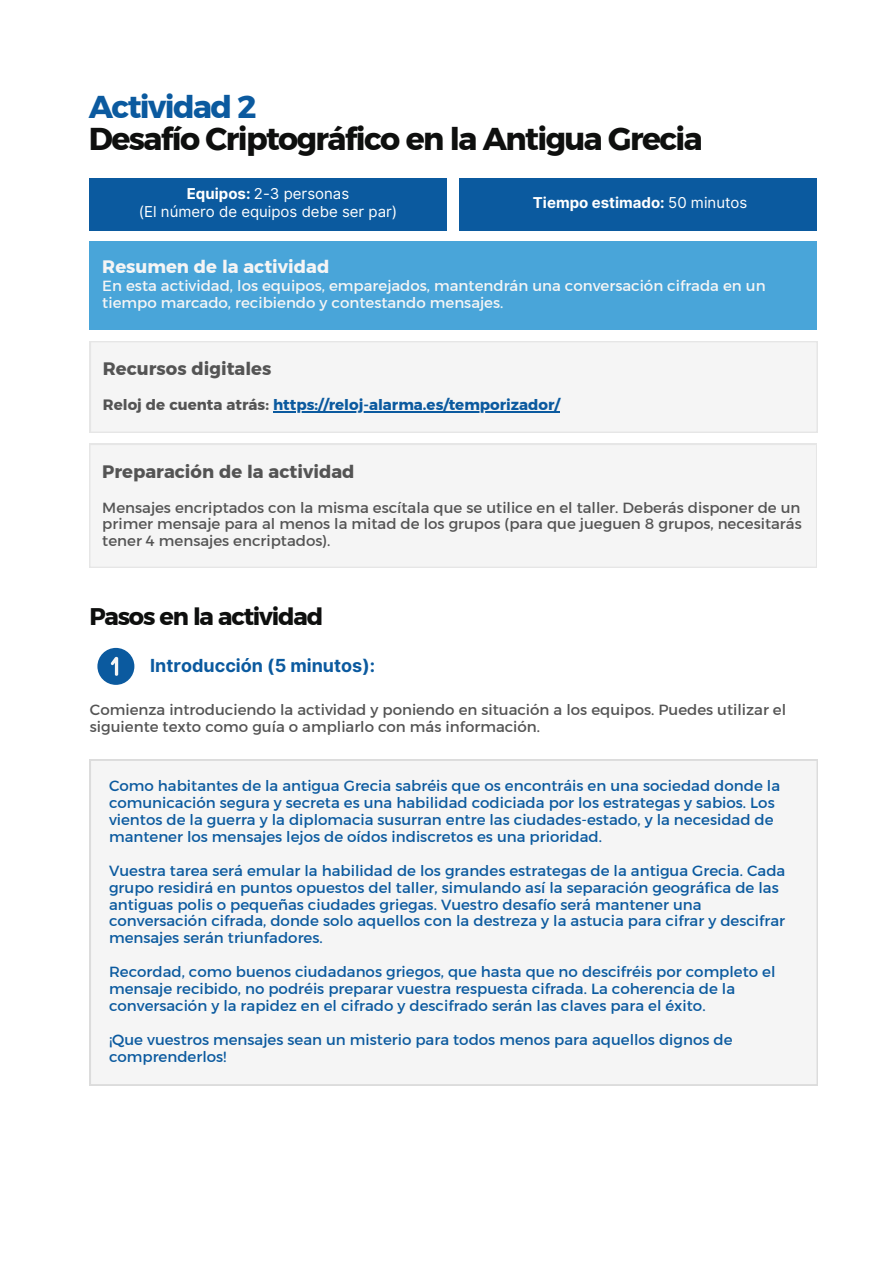
<style>
.page{position:relative;width:893px;height:1264px;background:#fff}
.page>*{position:absolute;margin:0;border:0;box-sizing:border-box;transform-origin:0 0}
.t1{font:31.5px "Kief Montaser Bold";letter-spacing:-.05em;color:#0e0f0e}
.t2{font:31.5px "Kief Montaser Bold";letter-spacing:-.05em;color:#0b5a9f}
.t3{font:24px "Kief Montaser Bold";letter-spacing:-.05em;color:#0e0f0e}
.t4{font:18px "Kief Montaser Bold";color:#545454}
.t5{font:700 18px "Inter";color:#0b5a9f}
.t6{font:18px "Kief Montaser Bold";color:#f5f5f5}
.t7{font:15px/16.8px "Kief Montaser Regular";color:#0b5a9f}
.t8{font:15px/16.8px "Kief Montaser Regular";color:#545454;text-align:justify}
.t9{font:15px/16.8px "Kief Montaser Regular";color:#f5f5f5}
.t10{font:15px "Kief Montaser Bold";color:#0b5a9f}
.t11{font:15px/18px "Inter";color:#fff;text-align:center}
.t12{font:700 15px "Inter";color:#fff}
.s1{font-weight:700}
.s2{font-weight:400}
.s3{color:#545454}
</style>
<div class="page">
<div style="left:89px;top:178px;width:357px;height:52px;background:#0b5a9f"></div>
<div style="left:89px;top:241px;width:728px;height:89px;background:#49a5d9"></div>
<div style="left:90px;top:341px;width:727px;height:91px;background:#f5f5f5"></div>
<div style="left:89px;top:444px;width:727px;height:123px;background:#f5f5f5"></div>
<div style="left:459px;top:178px;width:358px;height:52px;background:#0b5a9f"></div>
<hr style="left:273px;top:411px;width:287px;height:1px;background:#0b5a9f">
<div style="left:90px;top:759px;width:727px;height:326px;background:#f5f5f5"></div>
<div style="left:97px;top:648px;width:37px;height:37px;background:#0b5a9f;border-radius:50%"></div>
<svg style="left:110px;top:657px;width:8px;height:18px"></svg>
<h1 class="t2" style="left:89px;top:88px;width:169px">Actividad 2</h1>
<h1 class="t1" style="left:89px;top:119px;width:615px">Desafío Criptográfico en la Antigua Grecia</h1>
<p class="t11" style="left:139px;top:185px;width:260px"><span class="s1">Equipos:</span> 2-3 personas<br>(El número de equipos debe ser par)</p>
<p class="t12" style="left:533px;top:194px;width:216px">Tiempo estimado: <span class="s2">50 minutos</span></p>
<p class="t6" style="left:102px;top:255px;width:228px">Resumen de la actividad</p>
<p class="t9" style="left:102px;top:277px;width:664px">En esta actividad, los equipos, emparejados, mantendrán una conversación cifrada en un tiempo marcado, recibiendo y contestando mensajes.</p>
<p class="t4" style="left:103px;top:357px;width:170px">Recursos digitales</p>
<p class="t10" style="left:103px;top:395px;width:458px"><span class="s3">Reloj de cuenta atrás:</span> https://reloj-alarma.es/temporizador/</p>
<p class="t4" style="left:102px;top:460px;width:254px">Preparación de la actividad</p>
<p class="t8" style="left:102px;top:499px;width:700px">Mensajes encriptados con la misma escítala que se utilice en el taller. Deberás disponer de un primer mensaje para al menos la mitad de los grupos (para que jueguen 8 grupos, necesitarás tener 4 mensajes encriptados).</p>
<h2 class="t3" style="left:89px;top:601px;width:235px">Pasos en la actividad</h2>
<p class="t5" style="left:150px;top:655px;width:226px">Introducción (5 minutos):</p>
<p class="t8" style="left:90px;top:701px;width:697px">Comienza introduciendo la actividad y poniendo en situación a los equipos. Puedes utilizar el siguiente texto como guía o ampliarlo con más información.</p>
<p class="t7" style="left:109px;top:777px;width:672px">Como habitantes de la antigua Grecia sabréis que os encontráis en una sociedad donde la comunicación segura y secreta es una habilidad codiciada por los estrategas y sabios. Los vientos de la guerra y la diplomacia susurran entre las ciudades-estado, y la necesidad de mantener los mensajes lejos de oídos indiscretos es una prioridad.</p>
<p class="t7" style="left:109px;top:862px;width:677px">Vuestra tarea será emular la habilidad de los grandes estrategas de la antigua Grecia. Cada grupo residirá en puntos opuestos del taller, simulando así la separación geográfica de las antiguas polis o pequeñas ciudades griegas. Vuestro desafío será mantener una conversación cifrada, donde solo aquellos con la destreza y la astucia para cifrar y descifrar mensajes serán triunfadores.</p>
<p class="t7" style="left:109px;top:963px;width:668px">Recordad, como buenos ciudadanos griegos, que hasta que no descifréis por completo el mensaje recibido, no podréis preparar vuestra respuesta cifrada. La coherencia de la conversación y la rapidez en el cifrado y descifrado serán las claves para el éxito.</p>
<p class="t7" style="left:109px;top:1030px;width:625px">¡Que vuestros mensajes sean un misterio para todos menos para aquellos dignos de comprenderlos!</p>
</div>
